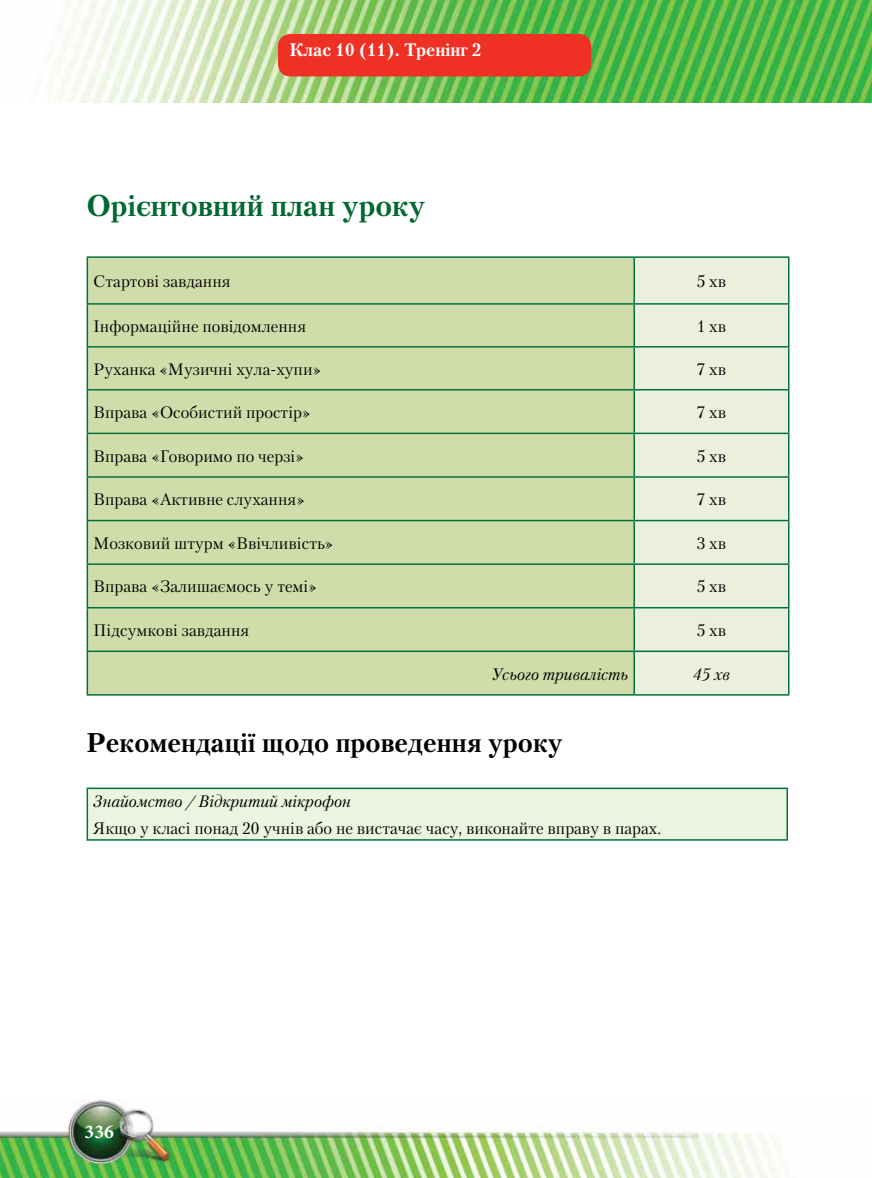
<style>
.page{position:relative;width:872px;height:1178px;background:#fff}
.page>*{position:absolute;margin:0;border:0;box-sizing:border-box;transform-origin:0 0}
.t1{font:700 30px "Petersburg C";color:#006830}
.t2{font:700 27px "Petersburg C";color:#000}
.t3{font:700 19.5px "Minion Pro";color:#fff}
.t4{font:700 18px "Petersburg C";color:#fff}
.t5{font:16.5px "Petersburg C";color:#000}
.t6{font:italic 16.5px "Petersburg C";color:#000}
</style>
<div class="page">
<img style="left:0;top:1099px;width:788px;height:79px">
<img style="left:50px;top:0;width:822px;height:102px">
<div style="left:88px;top:258px;width:545px;height:436px;background:#d0ddaa"></div>
<div style="left:635px;top:258px;width:153px;height:436px;background:#ebf0dc"></div>
<hr style="left:87px;top:694px;width:547px;height:2px;background:#00723f">
<hr style="left:634px;top:694px;width:155px;height:2px;background:#00723f">
<hr style="left:87px;top:256px;width:547px;height:2px;background:#00723f">
<hr style="left:87px;top:258px;width:1px;height:45px;background:#00723f">
<hr style="left:634px;top:256px;width:155px;height:2px;background:#00723f">
<hr style="left:633px;top:258px;width:2px;height:45px;background:#00723f">
<hr style="left:788px;top:258px;width:1px;height:45px;background:#00723f">
<hr style="left:87px;top:303px;width:547px;height:2px;background:#00723f">
<hr style="left:87px;top:305px;width:1px;height:41px;background:#00723f">
<hr style="left:634px;top:303px;width:155px;height:2px;background:#00723f">
<hr style="left:633px;top:305px;width:2px;height:41px;background:#00723f">
<hr style="left:788px;top:305px;width:1px;height:41px;background:#00723f">
<hr style="left:87px;top:346px;width:547px;height:2px;background:#00723f">
<hr style="left:87px;top:348px;width:1px;height:41px;background:#00723f">
<hr style="left:634px;top:346px;width:155px;height:2px;background:#00723f">
<hr style="left:633px;top:348px;width:2px;height:41px;background:#00723f">
<hr style="left:788px;top:348px;width:1px;height:41px;background:#00723f">
<hr style="left:87px;top:389px;width:547px;height:1px;background:#00723f">
<hr style="left:87px;top:390px;width:1px;height:43px;background:#00723f">
<hr style="left:634px;top:389px;width:155px;height:1px;background:#00723f">
<hr style="left:633px;top:390px;width:2px;height:43px;background:#00723f">
<hr style="left:788px;top:390px;width:1px;height:43px;background:#00723f">
<hr style="left:87px;top:433px;width:547px;height:1px;background:#00723f">
<hr style="left:87px;top:434px;width:1px;height:42px;background:#00723f">
<hr style="left:634px;top:433px;width:155px;height:1px;background:#00723f">
<hr style="left:633px;top:434px;width:2px;height:42px;background:#00723f">
<hr style="left:788px;top:434px;width:1px;height:42px;background:#00723f">
<hr style="left:87px;top:476px;width:547px;height:2px;background:#00723f">
<hr style="left:87px;top:478px;width:1px;height:42px;background:#00723f">
<hr style="left:634px;top:476px;width:155px;height:2px;background:#00723f">
<hr style="left:633px;top:478px;width:2px;height:42px;background:#00723f">
<hr style="left:788px;top:478px;width:1px;height:42px;background:#00723f">
<hr style="left:87px;top:520px;width:547px;height:1px;background:#00723f">
<hr style="left:87px;top:521px;width:1px;height:42px;background:#00723f">
<hr style="left:634px;top:520px;width:155px;height:1px;background:#00723f">
<hr style="left:633px;top:521px;width:2px;height:42px;background:#00723f">
<hr style="left:788px;top:521px;width:1px;height:42px;background:#00723f">
<hr style="left:87px;top:563px;width:547px;height:2px;background:#00723f">
<hr style="left:87px;top:565px;width:1px;height:42px;background:#00723f">
<hr style="left:634px;top:563px;width:155px;height:2px;background:#00723f">
<hr style="left:633px;top:565px;width:2px;height:42px;background:#00723f">
<hr style="left:788px;top:565px;width:1px;height:42px;background:#00723f">
<hr style="left:87px;top:607px;width:547px;height:1px;background:#00723f">
<hr style="left:87px;top:608px;width:1px;height:42px;background:#00723f">
<hr style="left:634px;top:607px;width:155px;height:1px;background:#00723f">
<hr style="left:633px;top:608px;width:2px;height:42px;background:#00723f">
<hr style="left:788px;top:608px;width:1px;height:42px;background:#00723f">
<hr style="left:87px;top:650px;width:547px;height:2px;background:#00723f">
<hr style="left:87px;top:652px;width:1px;height:42px;background:#00723f">
<hr style="left:634px;top:650px;width:155px;height:2px;background:#00723f">
<hr style="left:633px;top:652px;width:2px;height:42px;background:#00723f">
<hr style="left:788px;top:652px;width:1px;height:42px;background:#00723f">
<div style="left:87px;top:788px;width:700px;height:52px;background:#ebf4de"></div>
<hr style="left:87px;top:789px;width:1px;height:50px;background:#00723f">
<hr style="left:786px;top:789px;width:2px;height:50px;background:#00723f">
<hr style="left:87px;top:787px;width:701px;height:2px;background:#00723f">
<hr style="left:87px;top:839px;width:701px;height:2px;background:#00723f">
<div style="left:278px;top:34px;width:313px;height:42px;background:#ee3124;border-radius:13px"></div>
<p class="t4" style="left:289px;top:40px;width:193px">Клас 10 (11). Тренінг 2</p>
<h1 class="t1" style="left:87px;top:188px;width:340px">Орієнтовний план уроку</h1>
<p class="t5" style="left:93px;top:271px;width:139px">Стартові завдання</p>
<p class="t5" style="left:697px;top:271px;width:31px">5 хв</p>
<p class="t5" style="left:93px;top:316px;width:214px">Інформаційне повідомлення</p>
<p class="t5" style="left:697px;top:316px;width:31px">1 хв</p>
<p class="t5" style="left:93px;top:359px;width:229px">Руханка «Музичні хула-хупи»</p>
<p class="t5" style="left:697px;top:359px;width:31px">7 хв</p>
<p class="t5" style="left:93px;top:402px;width:219px">Вправа «Особистий простір»</p>
<p class="t5" style="left:697px;top:402px;width:31px">7 хв</p>
<p class="t5" style="left:93px;top:446px;width:212px">Вправа «Говоримо по черзі»</p>
<p class="t5" style="left:697px;top:446px;width:31px">5 хв</p>
<p class="t5" style="left:93px;top:490px;width:213px">Вправа «Активне слухання»</p>
<p class="t5" style="left:697px;top:490px;width:31px">7 хв</p>
<p class="t5" style="left:93px;top:533px;width:242px">Мозковий штурм «Ввічливість»</p>
<p class="t5" style="left:697px;top:533px;width:31px">3 хв</p>
<p class="t5" style="left:93px;top:577px;width:225px">Вправа «Залишаємось у темі»</p>
<p class="t5" style="left:697px;top:577px;width:31px">5 хв</p>
<p class="t5" style="left:93px;top:620px;width:157px">Підсумкові завдання</p>
<p class="t5" style="left:697px;top:620px;width:31px">5 хв</p>
<p class="t6" style="left:491px;top:664px;width:138px">Усього тривалість</p>
<p class="t6" style="left:693px;top:664px;width:38px">45 хв</p>
<h2 class="t2" style="left:87px;top:727px;width:478px">Рекомендації щодо проведення уроку</h2>
<p class="t6" style="left:93px;top:792px;width:259px">Знайомство / Відкритий мікрофон</p>
<p class="t5" style="left:93px;top:818px;width:569px">Якщо у класі понад 20 учнів або не вистачає часу, виконайте вправу в парах.</p>
<p class="t3" style="left:85px;top:1118px;width:31px">336</p>
</div>
